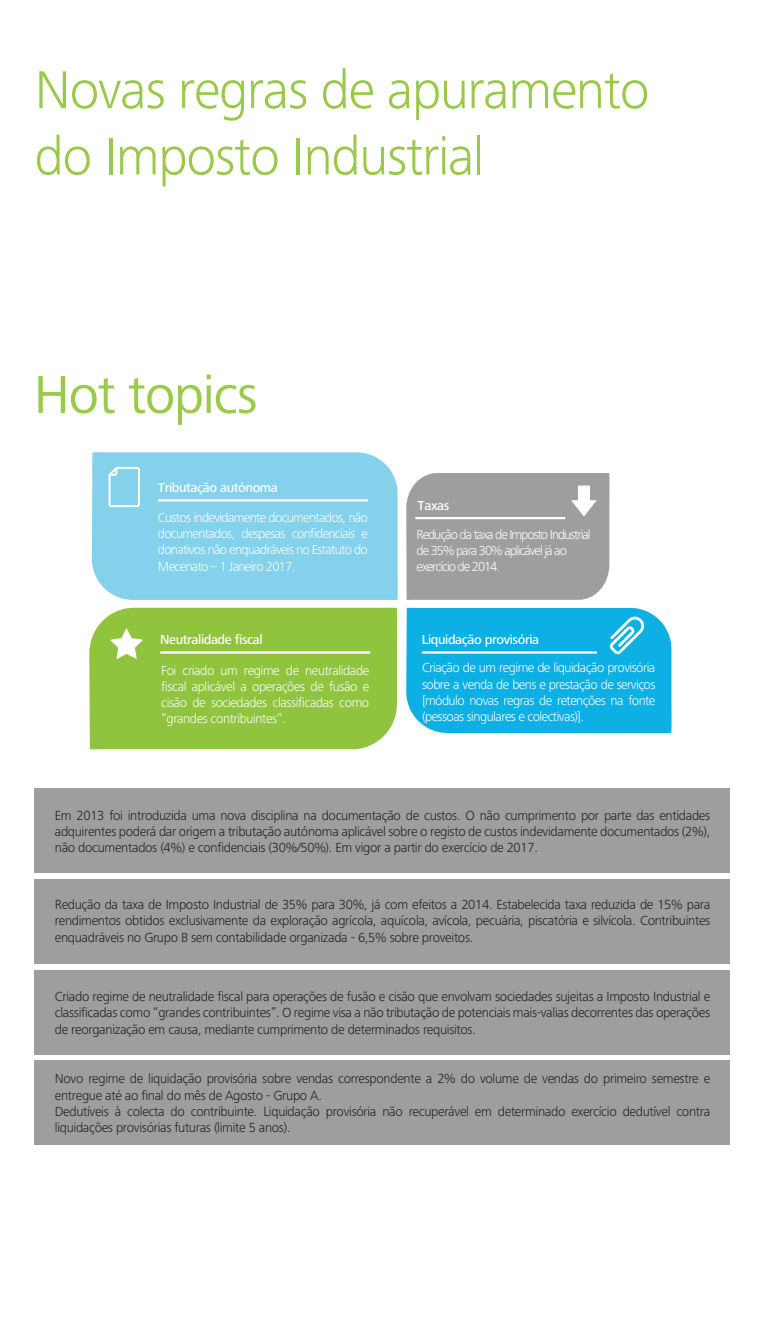
<style>
.page{position:relative;width:766px;height:1340px;background:#fff}
.page>*{position:absolute;margin:0;border:0;box-sizing:border-box;transform-origin:0 0}
.t1{font:300 55.12px/66.1px "Frutiger Next Pro";letter-spacing:-.025em;color:#98c949}
.t2{font:55.12px "Frutiger Next Pro";letter-spacing:-.025em;color:#99ca49}
.t3{font:300 13.72px/16.4px "Frutiger Next Pro";letter-spacing:-.025em;color:#231f20;text-align:justify}
.t4{font:300 13.5px/16.2px "Frutiger Next Pro";letter-spacing:-.05em;color:#fff;text-align:justify}
.t5{font:300 13.5px/16.2px "Frutiger Next Pro";letter-spacing:-.075em;color:#fff}
.t6{font:500 13.5px "Frutiger Next Pro";letter-spacing:-.03em;color:#fff}
</style>
<div class="page">
<div style="left:34px;top:879px;width:695px;height:84px;background:#9e9e9e"></div>
<div style="left:34px;top:1060px;width:695px;height:85px;background:#9e9e9e"></div>
<div style="left:34px;top:788px;width:695px;height:84px;background:#9e9e9e"></div>
<div style="left:92px;top:452px;width:306px;height:148px;background:#83d1eb"></div>
<hr style="left:158px;top:499px;width:210px;height:2px;background:#fff">
<div style="left:89px;top:608px;width:308px;height:141px;background:#90c43e"></div>
<hr style="left:160px;top:651px;width:210px;height:2px;background:#fff">
<div style="left:34px;top:970px;width:695px;height:84px;background:#9e9e9e"></div>
<svg style="left:110px;top:627px;width:33px;height:32px"></svg>
<div style="left:406px;top:473px;width:203px;height:127px;background:#9e9e9e"></div>
<svg style="left:108px;top:467px;width:32px;height:40px"></svg>
<div style="left:406px;top:608px;width:265px;height:125px;background:#0cb0e4"></div>
<h1 class="t1" style="left:34px;top:57px;width:616px">Novas regras de apuramento do Imposto Industrial</h1>
<h1 class="t2" style="left:34px;top:363px;width:226px">Hot topics</h1>
<p class="t6" style="left:158px;top:479px;width:121px">Tributação autónoma</p>
<p class="t4" style="left:158px;top:509px;width:211px">Custos indevidamente documentados, não documentados, despesas confidenciais e donativos não enquadráveis no Estatuto do Mecenato – 1 Janeiro 2017.</p>
<p class="t6" style="left:417px;top:497px;width:33px">Taxas</p>
<p class="t5" style="left:416px;top:526px;width:176px">Redução da taxa de Imposto Industrial de 35% para 30% aplicável já ao exercício de 2014.</p>
<p class="t6" style="left:160px;top:632px;width:104px">Neutralidade fiscal</p>
<p class="t6" style="left:422px;top:632px;width:119px">Liquidação provisória</p>
<p class="t4" style="left:161px;top:662px;width:209px">Foi criado um regime de neutralidade fiscal aplicável a operações de fusão e cisão de sociedades classificadas como “grandes contribuintes”.</p>
<p class="t4" style="left:422px;top:660px;width:235px">Criação de um regime de liquidação provisória sobre a venda de bens e prestação de serviços [módulo novas regras de retenções na fonte (pessoas singulares e colectivas)].</p>
<p class="t3" style="left:55px;top:806px;width:656px">Em 2013 foi introduzida uma nova disciplina na documentação de custos. O não cumprimento por parte das entidades adquirentes poderá dar origem a tributação autónoma aplicável sobre o registo de custos indevidamente documentados (2%), não documentados (4%) e confidenciais (30%/50%). Em vigor a partir do exercício de 2017.</p>
<p class="t3" style="left:55px;top:896px;width:656px">Redução da taxa de Imposto Industrial de 35% para 30%, já com efeitos a 2014. Estabelecida taxa reduzida de 15% para rendimentos obtidos exclusivamente da exploração agrícola, aquícola, avícola, pecuária, piscatória e silvícola. Contribuintes enquadráveis no Grupo B sem contabilidade organizada - 6,5% sobre proveitos.</p>
<p class="t3" style="left:55px;top:988px;width:656px">Criado regime de neutralidade fiscal para operações de fusão e cisão que envolvam sociedades sujeitas a Imposto Industrial e classificadas como “grandes contribuintes”. O regime visa a não tributação de potenciais mais-valias decorrentes das operações de reorganização em causa, mediante cumprimento de determinados requisitos.</p>
<p class="t3" style="left:55px;top:1070px;width:656px;text-align:left">Novo regime de liquidação provisória sobre vendas correspondente a 2% do volume de vendas do primeiro semestre e entregue até ao final do mês de Agosto - Grupo A.<br>Dedutíveis à colecta do contribuinte. Liquidação provisória não recuperável em determinado exercício dedutível contra liquidações provisórias futuras (limite 5 anos).</p>
</div>
